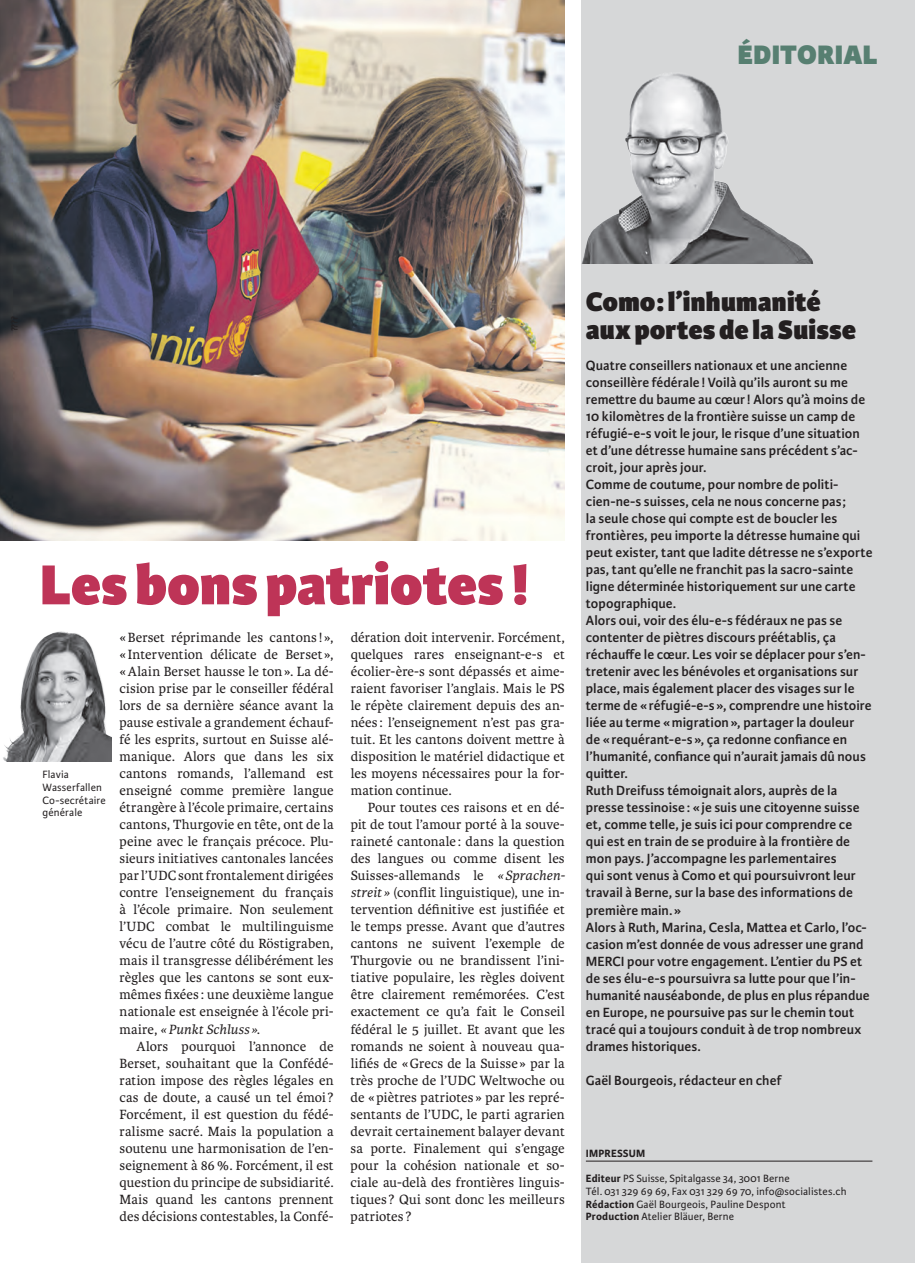
<style>
.page{position:relative;width:915px;height:1263px;background:#fff}
.page>*{position:absolute;margin:0;border:0;box-sizing:border-box;transform-origin:0 0}
.t1{font:800 60px "Karmina Sans";color:#be3457}
.t2{font:800 28.5px/28.5px "Karmina Sans";letter-spacing:.005em;color:#231f20}
.t3{font:800 28.5px "Karmina Sans";letter-spacing:.01em;color:#577f71}
.t4{font:14.25px/17px "Karmina";letter-spacing:.01em;color:#231f20;text-align:justify}
.t5{font:600 14.25px/17px "Karmina Sans";letter-spacing:.005em;color:#231f20}
.t6{font:11.25px/12.8px "Karmina Sans";letter-spacing:.01em;color:#231f20}
.t7{font:700 11.25px "Karmina Sans";letter-spacing:.015em;color:#231f20}
.s1{font-style:italic}
.s2{font-weight:700}
</style>
<div class="page">
<div style="left:581px;top:0;width:333px;height:1263px;background:#d6d7d8"></div>
<img style="left:581px;top:74px;width:233px;height:190px">
<hr style="left:585px;top:1161px;width:287px;height:1px;background:#231f20">
<img style="left:0;top:0;width:564px;height:540px">
<img style="left:3px;top:631px;width:108px;height:130px">
<h2 class="t3" style="left:737px;top:38px;width:141px">ÉDITORIAL</h2>
<h1 class="t1" style="left:40px;top:549px;width:490px">Les bons patriotes !</h1>
<p class="t4" style="left:350px;top:629px;width:215px">dération doit intervenir. Forcément, quelques rares enseignant-e-s et écolier-ère-s sont dépassés et aime&shy;raient favoriser l’anglais. Mais le PS le répète clairement depuis des an&shy;nées : l’enseignement n’est pas gra&shy;tuit. Et les cantons doivent mettre à disposition le matériel didactique et les moyens nécessaires pour la for&shy;mation continue.</p>
<p class="t4" style="left:350px;top:799px;width:215px;text-indent:17px">Pour toutes ces raisons et en dé&shy;pit de tout l’amour porté à la souve&shy;raineté cantonale : dans la question des langues ou comme disent les Suisses-allemands le <span class="s1">« Sprachen&shy;streit »</span> (conflit linguistique), une in&shy;tervention définitive est justifiée et le temps presse. Avant que d’autres cantons ne suivent l’exemple de Thurgovie ou ne brandissent l’ini&shy;tiative populaire, les règles doivent être clairement remémorées. C’est exactement ce qu’a fait le Conseil fédéral le 5 juillet. Et avant que les romands ne soient à nouveau qua&shy;lifiés de «Grecs de la Suisse » par la très proche de l’UDC Weltwoche ou de «piètres patriotes » par les repré&shy;sentants de l’UDC, le parti agrarien devrait certainement balayer devant sa porte. Finalement qui s’engage pour la cohésion nationale et so&shy;ciale au-delà des frontières linguis&shy;tiques ? Qui sont donc les meilleurs patriotes ?</p>
<p class="t4" style="left:119px;top:629px;width:215px">«Berset réprimande les cantons ! », « Intervention délicate de Berset », «Alain Berset hausse le ton». La dé&shy;cision prise par le conseiller fédéral lors de sa dernière séance avant la pause estivale a grandement échauf&shy;fé les esprits, surtout en Suisse alé&shy;manique. Alors que dans les six cantons romands, l’allemand est enseigné comme première langue étrangère à l’école primaire, certains cantons, Thurgovie en tête, ont de la peine avec le français précoce. Plu&shy;sieurs initiatives cantonales lancées par l’UDC sont frontalement dirigées contre l’enseignement du français à l’école primaire. Non seulement l’UDC combat le multilinguisme vécu de l’autre côté du Röstigraben, mais il transgresse délibérément les règles que les cantons se sont eux&shy;mêmes fixées : une deuxième langue nationale est enseignée à l’école pri&shy;maire, <span class="s1">«Punkt Schluss »</span>.</p>
<p class="t4" style="left:119px;top:1038px;width:215px;text-indent:17px">Alors pourquoi l’annonce de Berset, souhaitant que la Confédé&shy;ration impose des règles légales en cas de doute, a causé un tel émoi ?<br>Forcément, il est question du fédé&shy;ralisme sacré. Mais la population a soutenu une harmonisation de l’en&shy;seignement à 86%. Forcément, il est question du principe de subsidiarité.<br>Mais quand les cantons prennent des décisions contestables, la Confé-</p>
<p class="t6" style="left:43px;top:768px;width:65px">Flavia<br>Wasserfallen<br>Co-secrétaire générale</p>
<h2 class="t2" style="left:585px;top:288px;width:272px">Como: l’inhumanité aux portes de la Suisse</h2>
<p class="t5" style="left:585px;top:357px;width:288px">Quatre conseillers nationaux et une ancienne conseillère fédérale ! Voilà qu’ils auront su me remettre du baume au cœur! Alors qu’à moins de 10 kilomètres de la frontière suisse un camp de réfugié-e-s voit le jour, le risque d’une situation et d’une détresse humaine sans précédent s’ac&shy;croit, jour après jour.<br>Comme de coutume, pour nombre de politi&shy;cien-ne-s suisses, cela ne nous concerne pas;<br>la seule chose qui compte est de boucler les frontières, peu importe la détresse humaine qui peut exister, tant que ladite détresse ne s’exporte pas, tant qu’elle ne franchit pas la sacro-sainte ligne déterminée historiquement sur une carte topographique.<br>Alors oui, voir des élu-e-s fédéraux ne pas se contenter de piètres discours préétablis, ça réchauffe le cœur. Les voir se déplacer pour s’en&shy;tretenir avec les bénévoles et organisations sur place, mais également placer des visages sur le terme de « réfugié-e-s », comprendre une histoire liée au terme «migration», partager la douleur<br>de « requérant-e-s », ça redonne confiance en l’humanité, confiance qui n’aurait jamais dû nous quitter.<br>Ruth Dreifuss témoignait alors, auprès de la presse tessinoise : « je suis une citoyenne suisse et, comme telle, je suis ici pour comprendre ce qui est en train de se produire à la frontière de mon pays. J’accompagne les parlementaires<br>qui sont venus à Como et qui poursuivront leur travail à Berne, sur la base des informations de première main. »<br>Alors à Ruth, Marina, Cesla, Mattea et Carlo, l’oc&shy;casion m’est donnée de vous adresser une grand MERCI pour votre engagement. L’entier du PS et de ses élu-e-s poursuivra sa lutte pour que l’in&shy;humanité nauséabonde, de plus en plus répandue en Europe, ne poursuive pas sur le chemin tout tracé qui a toujours conduit à de trop nombreux drames historiques.</p>
<p class="t5" style="left:585px;top:1072px;width:197px">Gaël Bourgeois, rédacteur en chef</p>
<p class="t7" style="left:585px;top:1146px;width:61px">IMPRESSUM</p>
<p class="t6" style="left:585px;top:1172px;width:262px"><span class="s2">Editeur</span> PS Suisse, Spitalgasse 34, 3001 Berne<br>Tél. 031 329 69 69, Fax 031 329 69 70, info@socialistes.ch <span class="s2">Rédaction</span> Gaël Bourgeois, Pauline Despont<br><span class="s2">Production</span> Atelier Bläuer, Berne</p>
</div>
